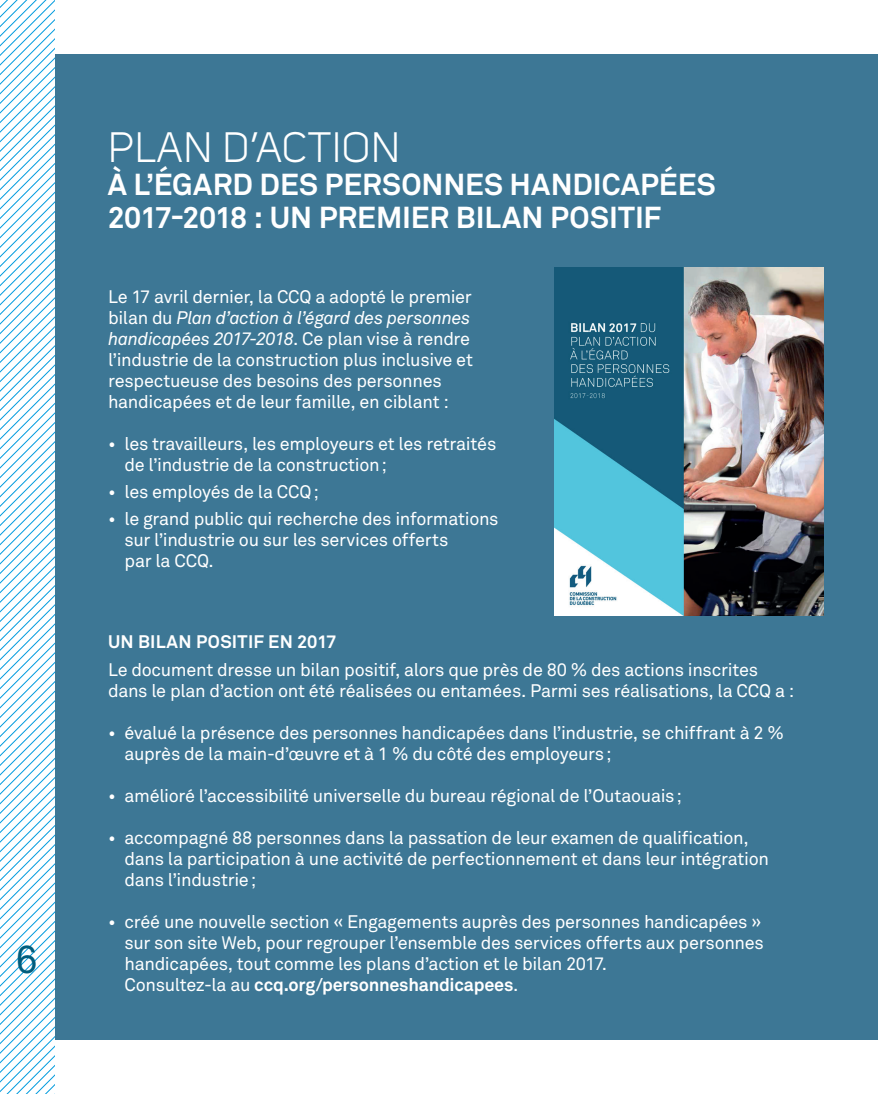
<style>
.page{position:relative;width:878px;height:1094px;background:#fff}
.page>*{position:absolute;margin:0;border:0;box-sizing:border-box;transform-origin:0 0}
.t1{font:42px "Uni Sans";letter-spacing:.02em;color:#fff}
.t2{font:39px "Akkurat Pro";color:#005d7d}
.t3{font:700 30px/33px "Akkurat Pro";color:#fff}
.t4{font:18px/21px "Akkurat Pro";letter-spacing:-.015em;color:#fff}
.t5{font:700 18px "Akkurat Pro";letter-spacing:.015em;color:#fff}
.s1{font-style:italic}
.s2{font-weight:700}
</style>
<div class="page">
<div style="left:49px;top:54px;width:829px;height:986px;background:#3d7795"></div>
<svg style="left:0;top:0;width:54px;height:1094px"></svg>
<img style="left:554px;top:267px;width:270px;height:349px">
<h2 class="t2" style="left:16px;top:936px;width:24px">6</h2>
<h1 class="t1" style="left:108px;top:123px;width:293px">PLAN D’ACTION</h1>
<h3 class="t3" style="left:108px;top:168px;width:609px">À L’ÉGARD DES PERSONNES HANDICAPÉES<br>2017-2018 : UN PREMIER BILAN POSITIF</h3>
<p class="t4" style="left:108px;top:286px;width:366px">Le 17 avril dernier, la CCQ a adopté le premier bilan du <span class="s1">Plan d’action à l’égard des personnes handicapées 2017-2018</span>. Ce plan vise à rendre l’industrie de la construction plus inclusive et respectueuse des besoins des personnes handicapées et de leur famille, en ciblant :</p>
<p class="t4" style="left:124px;top:433px;width:373px;text-indent:-16px">• les travailleurs, les employeurs et les retraités de l’industrie de la construction;</p>
<p class="t4" style="left:108px;top:481px;width:212px">• les employés de la CCQ;</p>
<p class="t4" style="left:124px;top:508px;width:375px;text-indent:-16px">• le grand public qui recherche des informations sur l’industrie ou sur les services offerts<br>par la CCQ.</p>
<p class="t5" style="left:108px;top:631px;width:230px">UN BILAN POSITIF EN 2017</p>
<p class="t4" style="left:108px;top:659px;width:687px">Le document dresse un bilan positif, alors que près de 80 % des actions inscrites dans le plan d’action ont été réalisées ou entamées. Parmi ses réalisations, la CCQ a :</p>
<p class="t4" style="left:124px;top:722px;width:661px;text-indent:-16px">• évalué la présence des personnes handicapées dans l’industrie, se chiffrant à 2 % auprès de la main-d’œuvre et à 1 % du côté des employeurs;</p>
<p class="t4" style="left:108px;top:785px;width:575px">• amélioré l’accessibilité universelle du bureau régional de l’Outaouais;</p>
<p class="t4" style="left:124px;top:827px;width:646px;text-indent:-16px">• accompagné 88 personnes dans la passation de leur examen de qualification, dans la participation à une activité de perfectionnement et dans leur intégration dans l’industrie;</p>
<p class="t4" style="left:124px;top:911px;width:641px;text-indent:-16px">• créé une nouvelle section « Engagements auprès des personnes handicapées » sur son site Web, pour regrouper l’ensemble des services offerts aux personnes handicapées, tout comme les plans d’action et le bilan 2017.<br>Consultez-la au <span class="s2">ccq.org/personneshandicapees</span>.</p>
</div>
